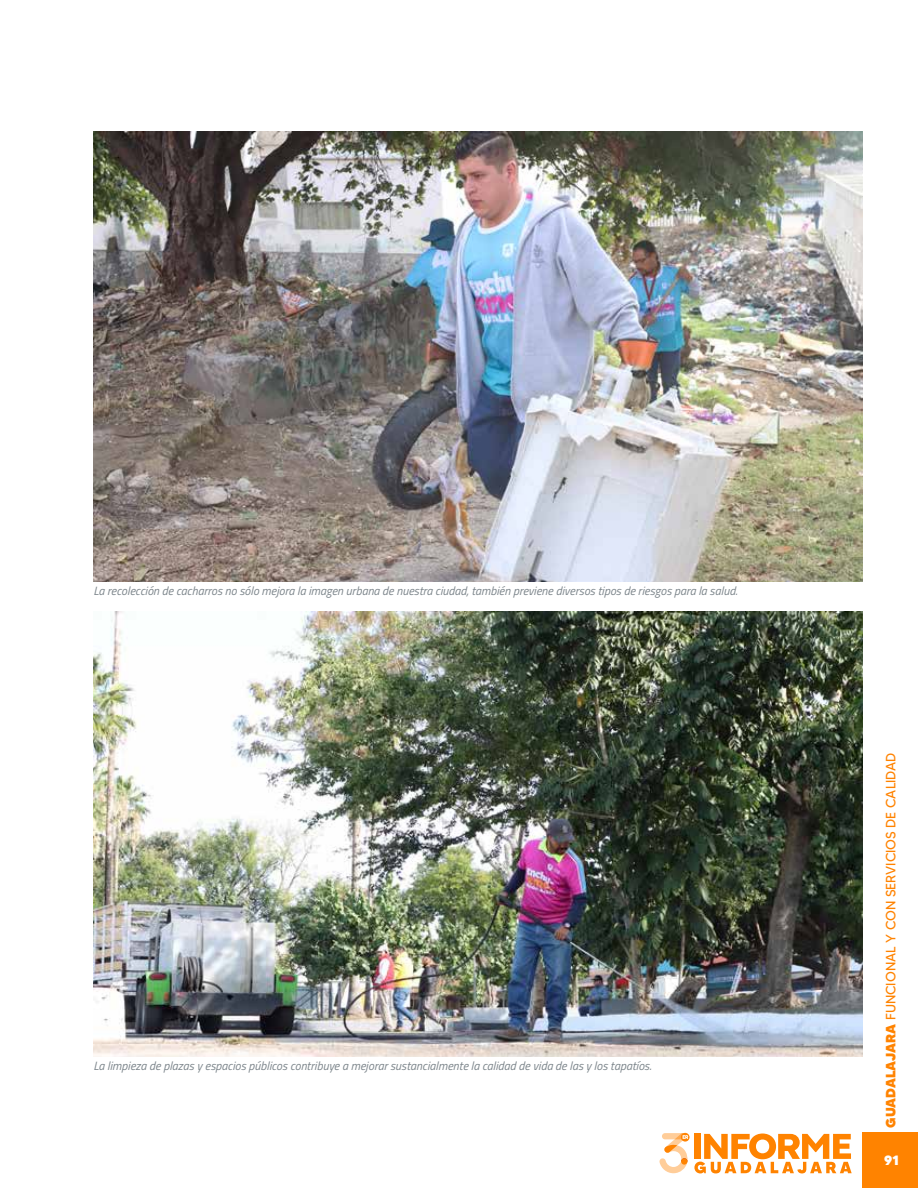
<style>
.page{position:relative;width:918px;height:1188px;background:#fff}
.page>*{position:absolute;margin:0;border:0;box-sizing:border-box;transform-origin:0 0}
.t1{font:13.5px "MADETOMMY";color:#ff8300}
.t2{font:800 13.5px "MADETOMMY";color:#fff}
.t3{font:italic 12px "Titillium Web";color:#7c858b}
.s1{font-weight:800}
</style>
<div class="page">
<div style="left:863px;top:1133px;width:55px;height:55px;background:#ff8300"></div>
<svg style="left:659px;top:1133px;width:29px;height:40px"></svg>
<div style="left:681px;top:1158px;width:6px;height:7px;background:#ff8300;border-radius:50%"></div>
<svg style="left:694px;top:1134px;width:158px;height:39px"></svg>
<img style="left:94px;top:132px;width:769px;height:450px">
<img style="left:94px;top:612px;width:769px;height:444px">
<p class="t3" style="left:94px;top:582px;width:645px">La recolección de cacharros no sólo mejora la imagen urbana de nuestra ciudad, también previene diversos tipos de riesgos para la salud.</p>
<p class="t3" style="left:94px;top:1057px;width:559px">La limpieza de plazas y espacios públicos contribuye a mejorar sustancialmente la calidad de vida de las y los tapatíos.</p>
<p class="t1" style="left:882px;top:1128px;width:376px;rotate:-90deg"><span class="s1">GUADALAJARA</span> FUNCIONAL Y CON SERVICIOS DE CALIDAD</p>
<p class="t2" style="left:884px;top:1151px;width:16px">91</p>
</div>
